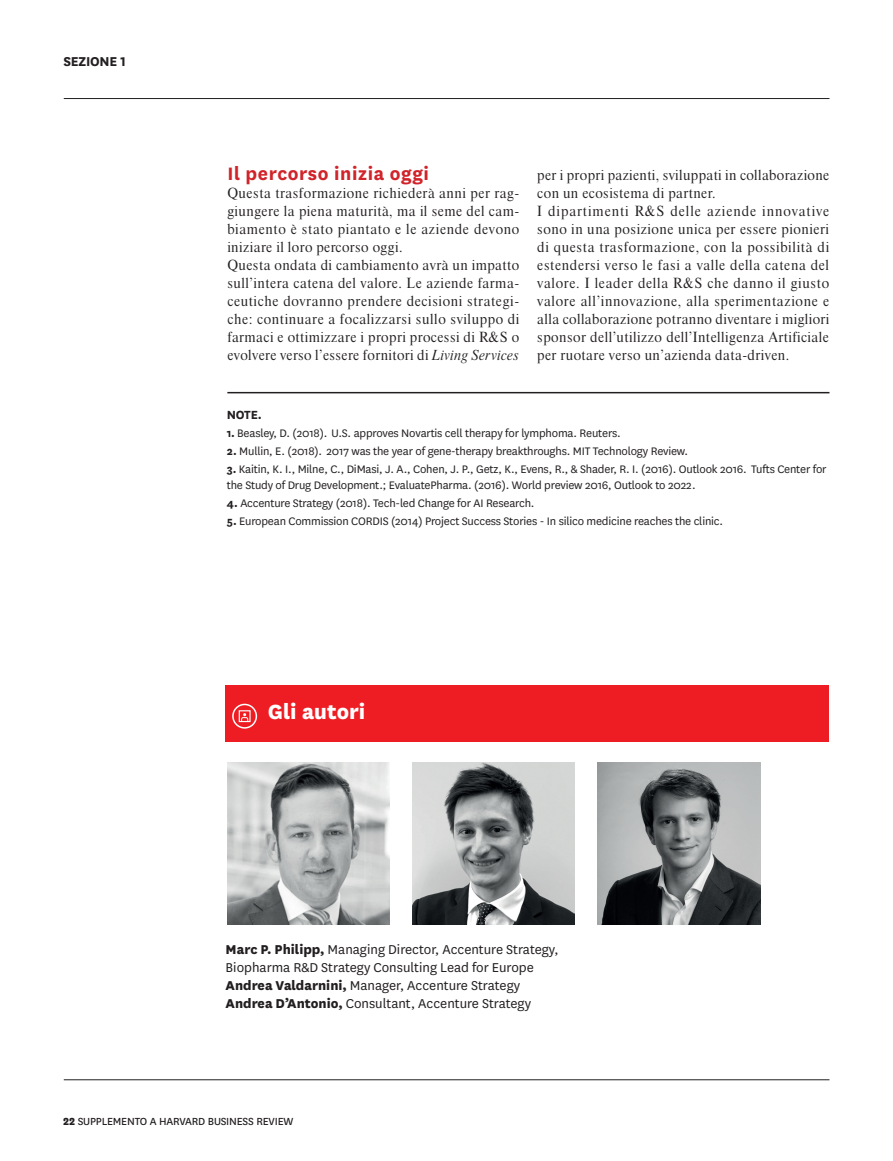
<style>
.page{position:relative;width:893px;height:1161px;background:#fff}
.page>*{position:absolute;margin:0;border:0;box-sizing:border-box;transform-origin:0 0}
.t1{font:800 24px "National";color:#fff}
.t2{font:700 21px "National";letter-spacing:.03em;color:#d1232a}
.t3{font:15px/18px "National";color:#231f20}
.t4{font:700 15px "National";letter-spacing:-.015em;color:#231f20}
.t5{font:13.8px/18px "Dutch 801 BT Roman Headline";letter-spacing:.035em;color:#231f20}
.t6{font:700 13.8px "National";color:#231f20}
.t7{font:12.75px/16.5px "National";letter-spacing:-.015em;color:#231f20}
.t8{font:12px "National";letter-spacing:-.015em;color:#231f20}
.s1{font-family:"Dutch 801 BT Italic Headline"}
.s2{font-weight:700}
.s3{font-weight:800}
</style>
<div class="page">
<hr style="left:64px;top:98px;width:765px;height:1px;background:#231f20">
<hr style="left:64px;top:1079px;width:765px;height:1px;background:#231f20">
<hr style="left:227px;top:392px;width:602px;height:1px;background:#231f20">
<div style="left:226px;top:685px;width:603px;height:56px;background:#ee1d23"></div>
<div style="left:232px;top:704px;width:25px;height:25px;border:2px solid #fff;border-radius:50%"></div>
<div style="left:239px;top:710px;width:12px;height:12px;border:1px solid #fff"></div>
<svg style="left:241px;top:713px;width:7px;height:9px"></svg>
<img style="left:227px;top:762px;width:162px;height:162px">
<img style="left:412px;top:762px;width:163px;height:162px">
<img style="left:598px;top:762px;width:162px;height:162px">
<p class="t4" style="left:63px;top:51px;width:64px">SEZIONE 1</p>
<h2 class="t2" style="left:227px;top:159px;width:203px">Il percorso inizia oggi</h2>
<p class="t5" style="left:227px;top:184px;width:294px">Questa trasformazione richiederà anni per rag&shy;giungere la piena maturità, ma il seme del cam&shy;biamento è stato piantato e le aziende devono iniziare il loro percorso oggi.<br>Questa ondata di cambiamento avrà un impatto sull’intera catena del valore. Le aziende farma&shy;ceutiche dovranno prendere decisioni strategi&shy;che: continuare a focalizzarsi sullo sviluppo di farmaci e ottimizzare i propri processi di R&amp;S o evolvere verso l’essere fornitori di <span class="s1">Living Services</span></p>
<p class="t5" style="left:537px;top:166px;width:294px">per i propri pazienti, sviluppati in collaborazione con un ecosistema di partner.<br>I dipartimenti R&amp;S delle aziende innovative sono in una posizione unica per essere pionieri di questa trasformazione, con la possibilità di estendersi verso le fasi a valle della catena del valore. I leader della R&amp;S che danno il giusto valore all’innovazione, alla sperimentazione e alla collaborazione potranno diventare i migliori sponsor dell’utilizzo dell’Intelligenza Artificiale per ruotare verso un’azienda data-driven.</p>
<p class="t6" style="left:227px;top:404px;width:37px">NOTE.</p>
<p class="t7" style="left:227px;top:424px;width:395px"><span class="s2">1.</span> Beasley, D. (2018). U.S. approves Novartis cell therapy for lymphoma. Reuters.</p>
<p class="t7" style="left:227px;top:442px;width:463px"><span class="s2">2.</span> Mullin, E. (2018). 2017 was the year of gene-therapy breakthroughs. MIT Technology Review.</p>
<p class="t7" style="left:227px;top:460px;width:601px"><span class="s2">3.</span> Kaitin, K. I., Milne, C., DiMasi, J. A., Cohen, J. P., Getz, K., Evens, R., &amp; Shader, R. I. (2016). Outlook 2016. Tufts Center for the Study of Drug Development.; EvaluatePharma. (2016). World preview 2016, Outlook to 2022.</p>
<p class="t7" style="left:227px;top:494px;width:309px"><span class="s2">4.</span> Accenture Strategy (2018). Tech-led Change for AI Research.</p>
<p class="t7" style="left:227px;top:512px;width:498px"><span class="s2">5.</span> European Commission CORDIS (2014) Project Success Stories - In silico medicine reaches the clinic.</p>
<h1 class="t1" style="left:268px;top:695px;width:99px">Gli autori</h1>
<p class="t3" style="left:226px;top:940px;width:335px"><span class="s3">Marc P. Philipp,</span> Managing Director, Accenture Strategy, Biopharma R&amp;D Strategy Consulting Lead for Europe <span class="s3">Andrea Valdarnini,</span> Manager, Accenture Strategy <span class="s3">Andrea D’Antonio,</span> Consultant, Accenture Strategy</p>
<p class="t8" style="left:63px;top:1113px;width:232px"><span class="s3">22</span> SUPPLEMENTO A HARVARD BUSINESS REVIEW</p>
</div>
